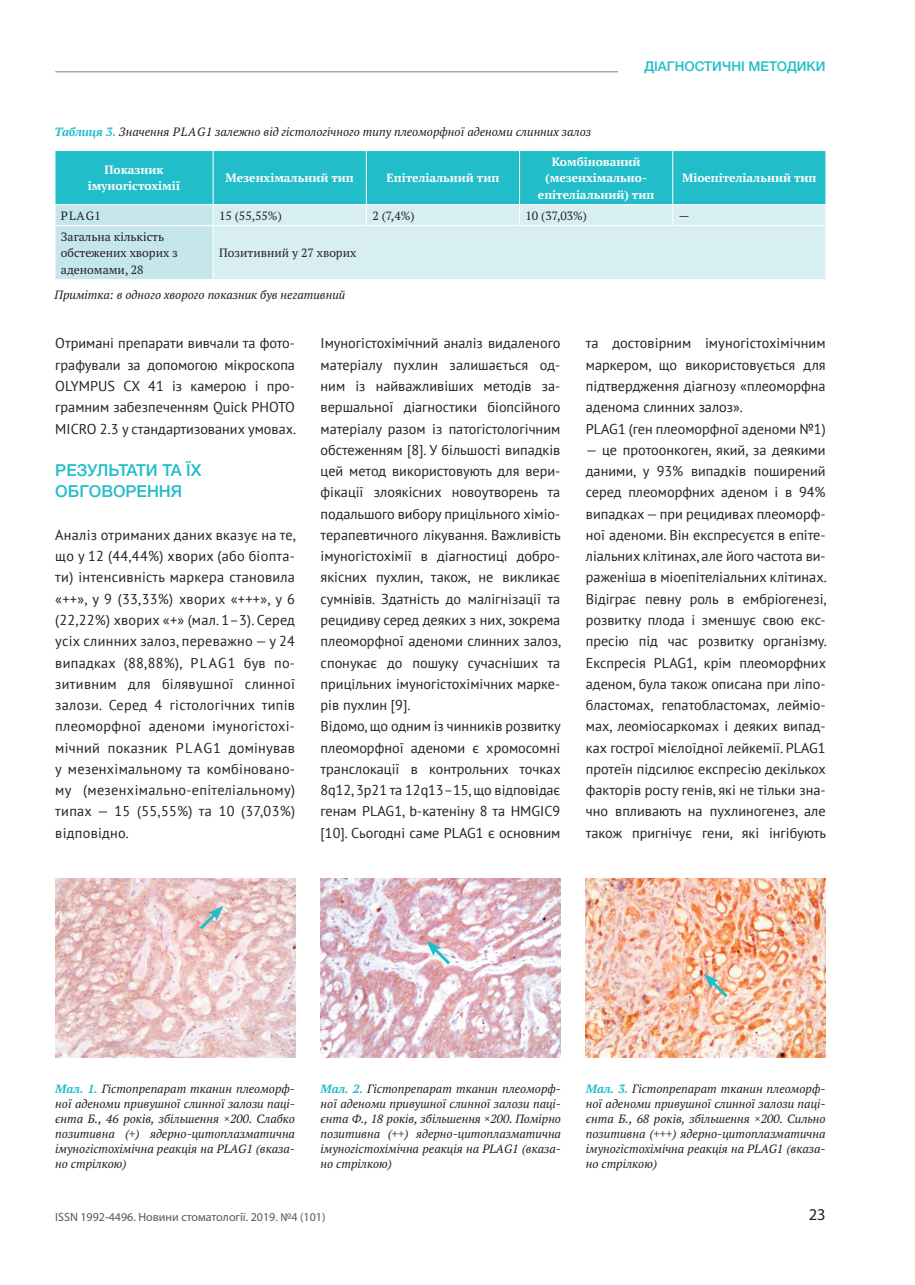
<style>
.page{position:relative;width:915px;height:1285px;background:#fff}
.page>*{position:absolute;margin:0;border:0;box-sizing:border-box;transform-origin:0 0}
._06_Підзаголовок{font:500 16.5px/21.3px "Helvetica Neue LTW1 G";color:#21bdc9}
.t1{font:16.5px "Myriad Pro";color:#231f20}
._08_Текст{font:14.25px/21.3px "PT Sans";color:#231f20;text-align:justify}
.t2{font:500 13.5px "Helvetica Neue LTW1 G";color:#21bdc9}
._15_Малюнок_BL{font:italic 12px/15px "PT Serif";color:#231f20;text-align:justify}
._09_Таблиця_Head_Wit{font:700 12px/16.5px "PT Serif";color:#fff;text-align:center}
._09_Таблиця{font:12px/16.5px "PT Serif";color:#231f20}
._15_Nazva_tabl_BL{font:italic 12px "PT Serif";color:#231f20}
.t3{font:12px "Myriad Pro";color:#57585a}
._15_Tabl_primrtki{font:italic 12px "PT Serif";color:#231f20}
.s1{font-weight:700;color:#21bdc9}
</style>
<div class="page">
<hr style="left:55px;top:71px;width:770px;height:1px;background:#808285">
<div style="left:618px;top:53px;width:207px;height:28px;background:#fff"></div>
<svg style="left:55px;top:150px;width:771px;height:129px;background:#8ad9e0"></svg>
<hr style="left:213px;top:225px;width:153px;height:1px;background:#fff">
<hr style="left:213px;top:226px;width:1px;height:53px;background:#fff">
<hr style="left:366px;top:225px;width:153px;height:1px;background:#fff">
<hr style="left:519px;top:225px;width:153px;height:1px;background:#fff">
<hr style="left:672px;top:225px;width:154px;height:1px;background:#fff">
<hr style="left:825px;top:226px;width:1px;height:53px;background:#fff">
<img style="left:55px;top:878px;width:240px;height:179px">
<svg style="left:196px;top:905px;width:27px;height:27px"></svg>
<img style="left:320px;top:878px;width:240px;height:179px">
<svg style="left:426px;top:940px;width:27px;height:27px"></svg>
<img style="left:585px;top:878px;width:240px;height:179px">
<svg style="left:703px;top:973px;width:27px;height:27px"></svg>
<p class="t2" style="left:644px;top:58px;width:182px">ДІАГНОСТИЧНІ МЕТОДИКИ</p>
<p class="_15_Nazva_tabl_BL" style="left:55px;top:124px;width:537px"><span class="s1">Таблиця 3.</span> Значення PLAG1 залежно від гістологічного типу плеоморфної аденоми слинних залоз</p>
<p class="_09_Таблиця_Head_Wit" style="left:88px;top:161px;width:94px">Показник імуногістохімії</p>
<p class="_09_Таблиця_Head_Wit" style="left:225px;top:169px;width:130px">Мезенхімальний тип</p>
<p class="_09_Таблиця_Head_Wit" style="left:386px;top:169px;width:114px">Епітеліальний тип</p>
<p class="_09_Таблиця_Head_Wit" style="left:537px;top:153px;width:118px">Комбінований (мезенхімально&shy;епітеліальний) тип</p>
<p class="_09_Таблиця_Head_Wit" style="left:682px;top:169px;width:136px">Міоепітеліальний тип</p>
<p class="_09_Таблиця" style="left:61px;top:207px;width:41px">PLAG1</p>
<p class="_09_Таблиця" style="left:219px;top:207px;width:64px">15 (55,55%)</p>
<p class="_09_Таблиця" style="left:372px;top:207px;width:44px">2 (7,4%)</p>
<p class="_09_Таблиця" style="left:525px;top:207px;width:63px">10 (37,03%)</p>
<p class="_09_Таблиця" style="left:678px;top:207px;width:12px">—</p>
<p class="_09_Таблиця" style="left:61px;top:228px;width:118px">Загальна кількість обстежених хворих з аденомами, 28</p>
<p class="_09_Таблиця" style="left:219px;top:244px;width:139px">Позитивний у 27 хворих</p>
<p class="_15_Tabl_primrtki" style="left:55px;top:287px;width:292px">Примітка: в одного хворого показник був негативний</p>
<p class="_08_Текст" style="left:55px;top:332px;width:242px">Отримані препарати вивчали та фото&shy;графували за допомогою мікроскопа OLYMPUS CХ 41 із камерою і про&shy;грамним забезпеченням Quick PHOTO MICRO 2.3 у стандартизованих умовах.</p>
<p class="_06_Підзаголовок" style="left:55px;top:459px;width:148px">РЕЗУЛЬТАТИ ТА ЇХ<br>ОБГОВОРЕННЯ</p>
<p class="_08_Текст" style="left:55px;top:524px;width:242px">Аналіз отриманих даних вказує на те, що у 12 (44,44%) хворих (або біопта&shy;ти) інтенсивність маркера становила «++», у 9 (33,33%) хворих «+++», у 6 (22,22%) хворих «+» (мал. 1–3). Серед усіх слинних залоз, переважно — у 24 випадках (88,88%), PLAG1 був по&shy;зитивним для білявушної слинної залози. Серед 4 гістологічних типів плеоморфної аденоми імуногістохі&shy;мічний показник PLAG1 домінував у мезенхімальному та комбіновано&shy;му (мезенхімально-епітеліальному) типах — 15 (55,55%) та 10 (37,03%) відповідно.</p>
<p class="_08_Текст" style="left:320px;top:332px;width:242px">Імуногістохімічний аналіз видаленого матеріалу пухлин залишається од&shy;ним із найважливіших методів за&shy;вершальної діагностики біопсійного матеріалу разом із патогістологічним обстеженням [8]. У більшості випадків цей метод використовують для вери&shy;фікації злоякісних новоутворень та подальшого вибору прицільного хіміо&shy;терапевтичного лікування. Важливість імуногістохімії в діагностиці добро&shy;якісних пухлин, також, не викликає сумнівів. Здатність до малігнізації та рецидиву серед деяких з них, зокрема плеоморфної аденоми слинних залоз, спонукає до пошуку сучасніших та прицільних імуногістохімічних марке&shy;рів пухлин [9].</p>
<p class="_08_Текст" style="left:320px;top:715px;width:242px">Відомо, що одним із чинників розвитку плеоморфної аденоми є хромосомні транслокації в контрольних точках 8q12, 3p21 та 12q13–15, що відповідає генам PLAG1, b-катеніну 8 та HMGIC9 [10]. Сьогодні саме PLAG1 є основним</p>
<p class="_08_Текст" style="left:585px;top:332px;width:241px">та достовірним імуногістохімічним маркером, що використовується для підтвердження діагнозу «плеоморфна аденома слинних залоз».</p>
<p class="_08_Текст" style="left:585px;top:417px;width:241px">PLAG1 (ген плеоморфної аденоми №1)</p>
<p class="_08_Текст" style="left:585px;top:438px;width:242px">— це протоонкоген, який, за деякими даними, у 93% випадків поширений серед плеоморфних аденом і в 94% випадках — при рецидивах плеоморф&shy;ної аденоми. Він експресуєтся в епіте&shy;ліальних клітинах, але його частота ви&shy;раженіша в міоепітеліальних клітинах.<br>Відіграє певну роль в ембріогенезі, розвитку плода і зменшує свою екс&shy;пресію під час розвитку організму.<br>Експресія PLAG1, крім плеоморфних аденом, була також описана при ліпо&shy;бластомах, гепатобластомах, лейміо&shy;мах, леоміосаркомах і деяких випад&shy;ках гострої мієлоїдної лейкемії. PLAG1 протеїн підсилює експресію декількох факторів росту генів, які не тільки зна&shy;чно впливають на пухлиногенез, але також пригнічує гени, які інгібують</p>
<p class="_15_Малюнок_BL" style="left:55px;top:1080px;width:241px"><span class="s1">Мал. 1.</span> Гістопрепарат тканин плеоморф&shy;ної аденоми привушної слинної залози паці&shy;єнта Б., 46 років, збільшення ×200. Слабко позитивна (+) ядерно-цитоплазматична імуногістохімічна реакція на PLAG1 (вказа&shy;но стрілкою)</p>
<p class="_15_Малюнок_BL" style="left:320px;top:1080px;width:242px"><span class="s1">Мал. 2.</span> Гістопрепарат тканин плеоморф&shy;ної аденоми привушної слинної залози паці&shy;єнта Ф., 18 років, збільшення ×200. Помірно позитивна (++) ядерно-цитоплазматична імуногістохімічна реакція на PLAG1 (вказа&shy;но стрілкою)</p>
<p class="_15_Малюнок_BL" style="left:585px;top:1080px;width:241px"><span class="s1">Мал. 3.</span> Гістопрепарат тканин плеоморф&shy;ної аденоми привушної слинної залози паці&shy;єнта Б., 68 років, збільшення ×200. Сильно позитивна (+++) ядерно-цитоплазматична імуногістохімічна реакція на PLAG1 (вказа&shy;но стрілкою)</p>
<p class="t3" style="left:55px;top:1208px;width:271px">ISSN 1992-4496. Новини стоматології. 2019. №4 (101)</p>
<p class="t1" style="left:808px;top:1203px;width:18px">23</p>
</div>
